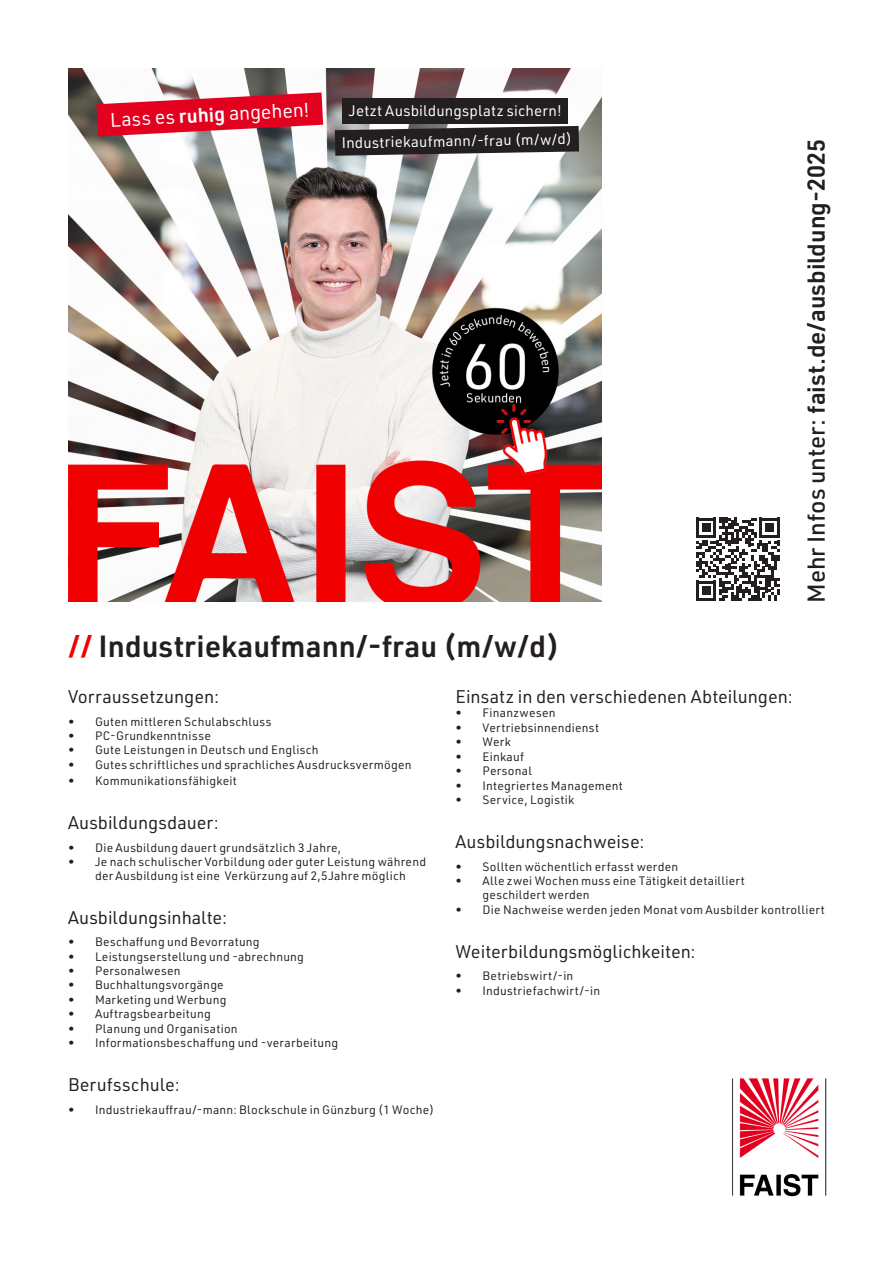
<style>
.page{position:relative;width:893px;height:1263px;background:#fff}
.page>*{position:absolute;margin:0;border:0;box-sizing:border-box;transform-origin:0 0}
.t1{font:600 30px "URWDIN";color:#231f20}
.t2{font:600 24px "URWDIN";color:#231f20}
.t3{font:19.5px "URWDIN";color:#fff}
.t4{font:18px "URWDIN";color:#231f20}
.t5{font:15px "URWDIN";letter-spacing:.015em;color:#fff}
.t6{font:12px/13.5px "URWDIN";letter-spacing:.02em;color:#231f20;text-align:center}
.s1{font-weight:600}
.s2{color:#f00001}
.s3{font-weight:500}
</style>
<div class="page">
<img style="left:732px;top:1078px;width:95px;height:119px">
<img style="left:68px;top:68px;width:533px;height:533px">
<svg style="left:97px;top:92px;width:226px;height:44px"></svg>
<div style="left:343px;top:98px;width:225px;height:26px;background:#231f20"></div>
<svg style="left:335px;top:126px;width:244px;height:30px;background:#3e3a3b"></svg>
<svg style="left:696px;top:518px;width:84px;height:83px"></svg>
<p class="t3" style="left:109px;top:107px;width:201px;rotate:-3deg">Lass es <span class="s1">ruhig</span> angehen!</p>
<p class="t5" style="left:349px;top:101px;width:214px">Jetzt Ausbildungsplatz sichern!</p>
<p class="t5" style="left:342px;top:133px;width:232px;rotate:-1deg">Industriekaufmann/-frau (m/w/d)</p>
<p class="t1" style="left:68px;top:626px;width:493px"><span class="s2">//</span> Industriekaufmann/-frau (m/w/d)</p>
<p class="t2" style="left:800px;top:603px;width:465px;rotate:-90deg"><span class="s3">Mehr Infos unter:</span> faist.de/ausbildung-2025</p>
<p class="t4" style="left:68px;top:685px;width:153px">Vorraussetzungen:</p>
<p class="t6" style="left:68px;top:714px;width:205px">• Guten mittleren Schulabschluss</p>
<p class="t6" style="left:68px;top:729px;width:144px">• PC-Grundkenntnisse</p>
<p class="t6" style="left:68px;top:743px;width:252px">• Gute Leistungen in Deutsch und Englisch</p>
<p class="t6" style="left:68px;top:757px;width:345px">• Gutes schriftliches und sprachliches Ausdrucksvermögen</p>
<p class="t6" style="left:68px;top:774px;width:170px">• Kommunikationsfähigkeit</p>
<p class="t4" style="left:68px;top:811px;width:152px">Ausbildungsdauer:</p>
<p class="t6" style="left:68px;top:840px;width:275px">• Die Ausbildung dauert grundsätzlich 3 Jahre,</p>
<p class="t6" style="left:68px;top:855px;width:360px">• Je nach schulischer Vorbildung oder guter Leistung während der Ausbildung ist eine Verkürzung auf 2,5Jahre möglich</p>
<p class="t4" style="left:68px;top:905px;width:161px">Ausbildungsinhalte:</p>
<p class="t6" style="left:68px;top:935px;width:193px">• Beschaffung und Bevorratung</p>
<p class="t6" style="left:68px;top:949px;width:237px">• Leistungserstellung und -abrechnung</p>
<p class="t6" style="left:68px;top:963px;width:114px">• Personalwesen</p>
<p class="t6" style="left:68px;top:978px;width:157px">• Buchhaltungsvorgänge</p>
<p class="t6" style="left:68px;top:992px;width:160px">• Marketing und Werbung</p>
<p class="t6" style="left:68px;top:1007px;width:144px">• Auftragsbearbeitung</p>
<p class="t6" style="left:68px;top:1021px;width:171px">• Planung und Organisation</p>
<p class="t6" style="left:68px;top:1035px;width:272px">• Informationsbeschaffung und -verarbeitung</p>
<p class="t4" style="left:68px;top:1073px;width:113px">Berufsschule:</p>
<p class="t6" style="left:68px;top:1102px;width:368px">• Industriekauffrau/-mann: Blockschule in Günzburg (1 Woche)</p>
<p class="t4" style="left:455px;top:685px;width:339px">Einsatz in den verschiedenen Abteilungen:</p>
<p class="t6" style="left:455px;top:706px;width:102px">• Finanzwesen</p>
<p class="t6" style="left:455px;top:720px;width:145px">• Vertriebsinnendienst</p>
<p class="t6" style="left:455px;top:735px;width:57px">• Werk</p>
<p class="t6" style="left:455px;top:749px;width:70px">• Einkauf</p>
<p class="t6" style="left:455px;top:764px;width:78px">• Personal</p>
<p class="t6" style="left:455px;top:778px;width:169px">• Integriertes Management</p>
<p class="t6" style="left:455px;top:792px;width:120px">• Service, Logistik</p>
<p class="t4" style="left:455px;top:830px;width:191px">Ausbildungsnachweise:</p>
<p class="t6" style="left:455px;top:859px;width:224px">• Sollten wöchentlich erfasst werden</p>
<p class="t6" style="left:482px;top:873px;width:264px;line-height:14.4px;text-align:left;text-indent:-27px">• Alle zwei Wochen muss eine Tätigkeit detailliert geschildert werden</p>
<p class="t6" style="left:455px;top:902px;width:371px">• Die Nachweise werden jeden Monat vom Ausbilder kontrolliert</p>
<p class="t4" style="left:455px;top:939px;width:242px">Weiterbildungsmöglichkeiten:</p>
<p class="t6" style="left:455px;top:969px;width:119px">• Betriebswirt/-in</p>
<p class="t6" style="left:455px;top:983px;width:146px">• Industriefachwirt/-in</p>
</div>
